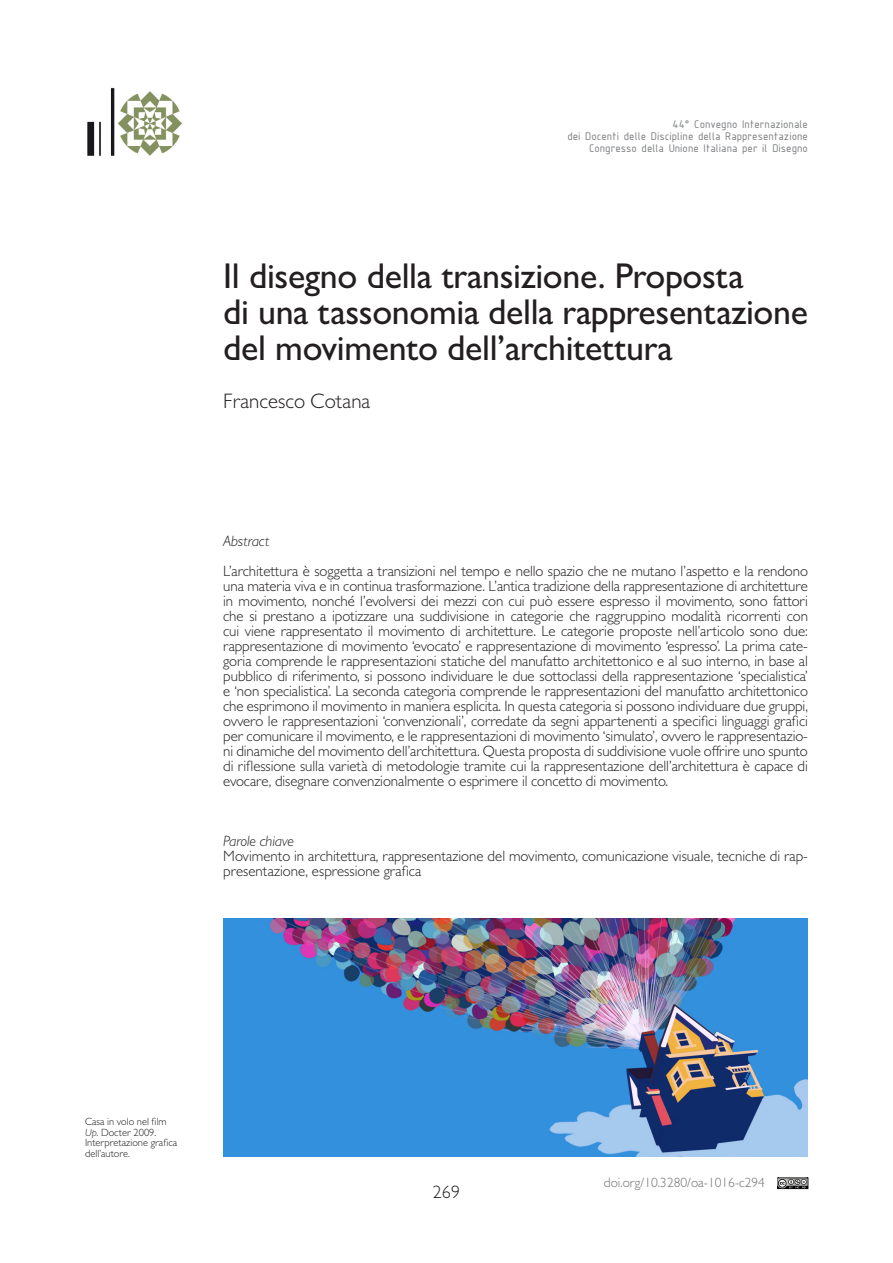
<style>
.page{position:relative;width:893px;height:1263px;background:#fff}
.page>*{position:absolute;margin:0;border:0;box-sizing:border-box;transform-origin:0 0}
.t1{font:500 36px/36px "Gill Sans";letter-spacing:-.01em;color:#231f20}
.t2{font:300 21px "Gill Sans";color:#231f20}
.t3{font:300 18px "Gill Sans";color:#231f20}
.t4{font:300 15px/15px "Gill Sans";color:#231f20;text-align:justify}
.t5{font:italic 300 15px "Gill Sans";color:#231f20}
.t6{font:300 13.5px "Gill Sans";color:#717275}
.t7{font:12px/12px "ISOCPEUR";color:#7a7c7f;text-align:right}
.t8{font:300 10.5px/10.5px "Gill Sans";color:#231f20}
.s1{font-style:italic}
</style>
<div class="page">
<svg style="left:777px;top:1177px;width:32px;height:12px"></svg>
<img style="left:87px;top:87px;width:95px;height:69px">
<img style="left:778px;top:1178px;width:30px;height:11px">
<img style="left:223px;top:918px;width:585px;height:239px">
<p class="t7" style="left:567px;top:118px;width:242px">44° Convegno Internazionale<br>dei Docenti delle Discipline della Rappresentazione<br>Congresso della Unione Italiana per il Disegno</p>
<p class="t1" style="left:223px;top:258px;width:522px">Il disegno della transizione. Proposta</p>
<p class="t1" style="left:223px;top:294px;width:586px">di una tassonomia della rappresentazione del movimento dell’architettura</p>
<p class="t2" style="left:223px;top:388px;width:149px">Francesco Cotana</p>
<p class="t5" style="left:223px;top:532px;width:48px">Abstract</p>
<p class="t4" style="left:223px;top:563px;width:586px">L’architettura è soggetta a transizioni nel tempo e nello spazio che ne mutano l’aspetto e la rendono una materia viva e in continua trasformazione. L’antica tradizione della rappresentazione di architetture in movimento, nonché l’evolversi dei mezzi con cui può essere espresso il movimento, sono fattori che si prestano a ipotizzare una suddivisione in categorie che raggruppino modalità ricorrenti con cui viene rappresentato il movimento di architetture. Le categorie proposte nell’articolo sono due: rappresentazione di movimento ‘evocato’ e rappresentazione di movimento ‘espresso’. La prima cate&shy;goria comprende le rappresentazioni statiche del manufatto architettonico e al suo interno, in base al pubblico di riferimento, si possono individuare le due sottoclassi della rappresentazione ‘specialistica’ e ‘non specialistica’. La seconda categoria comprende le rappresentazioni del manufatto architettonico che esprimono il movimento in maniera esplicita. In questa categoria si possono individuare due gruppi, ovvero le rappresentazioni ‘convenzionali’, corredate da segni appartenenti a specifici linguaggi grafici per comunicare il movimento, e le rappresentazioni di movimento ‘simulato’, ovvero le rappresentazio&shy;ni dinamiche del movimento dell’architettura. Questa proposta di suddivisione vuole offrire uno spunto di riflessione sulla varietà di metodologie tramite cui la rappresentazione dell’architettura è capace di evocare, disegnare convenzionalmente o esprimere il concetto di movimento.</p>
<p class="t5" style="left:223px;top:832px;width:72px">Parole chiave</p>
<p class="t4" style="left:223px;top:848px;width:586px">Movimento in architettura, rappresentazione del movimento, comunicazione visuale, tecniche di rap&shy;presentazione, espressione grafica</p>
<p class="t8" style="left:85px;top:1116px;width:93px">Casa in volo nel film<br><span class="s1">Up.</span> Docter 2009.<br>Interpretazione grafica dell’autore.</p>
<p class="t3" style="left:433px;top:1181px;width:28px">269</p>
<p class="t6" style="left:604px;top:1174px;width:163px">doi.org/10.3280/oa-1016-c294</p>
</div>
